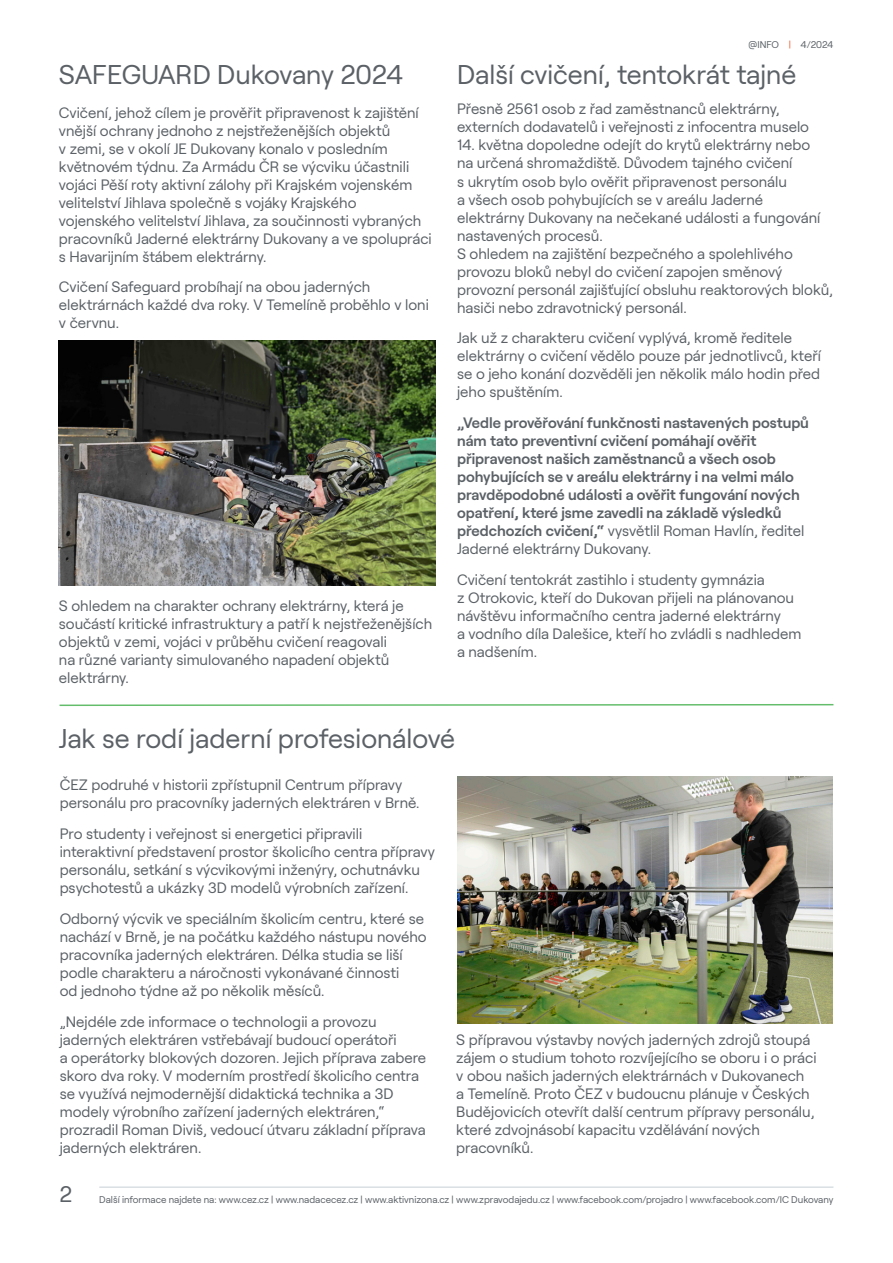
<style>
.page{position:relative;width:893px;height:1263px;background:#fff}
.page>*{position:absolute;margin:0;border:0;box-sizing:border-box;transform-origin:0 0}
.nadpis_clanku{font:27px "Roobert CEZ";color:#5b6166}
.t1{font:22.5px "Roobert CEZ";color:#5b6166}
.nadpis_clanku-2{font:15px/18px "Roobert CEZ";color:#5b6166}
.nadpis_clanku-3{font:600 15px/18px "Roobert CEZ";color:#5b6166}
.t2{font:9.75px "Roobert CEZ";color:#5b6166}
.s1{color:#f15d31}
.s2{font-weight:400}
</style>
<div class="page">
<hr style="left:99px;top:1186px;width:734px;height:2px;background:#dadfe3">
<svg style="left:59px;top:704px;width:775px;height:2px;background:#8bcd90"></svg>
<img style="left:59px;top:340px;width:376px;height:245px">
<img style="left:457px;top:777px;width:376px;height:246px">
<p class="nadpis_clanku" style="left:59px;top:54px;width:346px">SAFEGUARD Dukovany 2024</p>
<p class="nadpis_clanku-2" style="left:59px;top:102px;width:374px">Cvičení, jehož cílem je prověřit připravenost k zajištění vnější ochrany jednoho z nejstřeženějších objektů<br>v zemi, se v okolí JE Dukovany konalo v posledním květnovém týdnu. Za Armádu ČR se výcviku účastnili vojáci Pěší roty aktivní zálohy při Krajském vojenském velitelství Jihlava společně s vojáky Krajského vojenského velitelství Jihlava, za součinnosti vybraných pracovníků Jaderné elektrárny Dukovany a ve spolupráci s Havarijním štábem elektrárny.</p>
<p class="nadpis_clanku-2" style="left:59px;top:277px;width:371px">Cvičení Safeguard probíhají na obou jaderných elektrárnách každé dva roky. V Temelíně proběhlo v loni v červnu.</p>
<p class="nadpis_clanku-2" style="left:59px;top:596px;width:375px">S ohledem na charakter ochrany elektrárny, která je součástí kritické infrastruktury a patří k nejstřeženějších objektů v zemi, vojáci v průběhu cvičení reagovali<br>na různé varianty simulovaného napadení objektů elektrárny.</p>
<p class="t2" style="left:749px;top:38px;width:86px">@INFO <span class="s1">|</span> 4/2024</p>
<p class="nadpis_clanku" style="left:457px;top:54px;width:341px">Další cvičení, tentokrát tajné</p>
<p class="nadpis_clanku-2" style="left:457px;top:99px;width:353px">Přesně 2561 osob z řad zaměstnanců elektrárny, externích dodavatelů i veřejnosti z infocentra muselo</p>
<p class="nadpis_clanku-2" style="left:457px;top:135px;width:377px">14. května dopoledne odejít do krytů elektrárny nebo<br>na určená shromaždiště. Důvodem tajného cvičení<br>s ukrytím osob bylo ověřit připravenost personálu<br>a všech osob pohybujících se v areálu Jaderné elektrárny Dukovany na nečekané události a fungování nastavených procesů.<br>S ohledem na zajištění bezpečného a spolehlivého provozu bloků nebyl do cvičení zapojen směnový provozní personál zajišťující obsluhu reaktorových bloků, hasiči nebo zdravotnický personál.</p>
<p class="nadpis_clanku-2" style="left:457px;top:328px;width:365px">Jak už z charakteru cvičení vyplývá, kromě ředitele elektrárny o cvičení vědělo pouze pár jednotlivců, kteří se o jeho konání dozvěděli jen několik málo hodin před jeho spuštěním.</p>
<p class="nadpis_clanku-3" style="left:457px;top:412px;width:353px">„Vedle prověřování funkčnosti nastavených postupů nám tato preventivní cvičení pomáhají ověřit připravenost našich zaměstnanců a všech osob pohybujících se v areálu elektrárny i na velmi málo pravděpodobné události a ověřit fungování nových opatření, které jsme zavedli na základě výsledků předchozích cvičení,“ <span class="s2">vysvětlil Roman Havlín, ředitel Jaderné elektrárny Dukovany.</span></p>
<p class="nadpis_clanku-2" style="left:457px;top:569px;width:346px">Cvičení tentokrát zastihlo i studenty gymnázia<br>z Otrokovic, kteří do Dukovan přijeli na plánovanou návštěvu informačního centra jaderné elektrárny<br>a vodního díla Dalešice, kteří ho zvládli s nadhledem a nadšením.</p>
<p class="nadpis_clanku" style="left:59px;top:718px;width:398px">Jak se rodí jaderní profesionálové</p>
<p class="nadpis_clanku-2" style="left:60px;top:775px;width:361px">ČEZ podruhé v historii zpřístupnil Centrum přípravy personálu pro pracovníky jaderných elektráren v Brně.</p>
<p class="nadpis_clanku-2" style="left:60px;top:823px;width:377px">Pro studenty i veřejnost si energetici připravili interaktivní představení prostor školicího centra přípravy personálu, setkání s výcvikovými inženýry, ochutnávku psychotestů a ukázky 3D modelů výrobních zařízení.</p>
<p class="nadpis_clanku-2" style="left:60px;top:908px;width:368px">Odborný výcvik ve speciálním školicím centru, které se nachází v Brně, je na počátku každého nástupu nového pracovníka jaderných elektráren. Délka studia se liší podle charakteru a náročnosti vykonávané činnosti<br>od jednoho týdne až po několik měsíců.</p>
<p class="nadpis_clanku-2" style="left:60px;top:1011px;width:368px">„Nejdéle zde informace o technologii a provozu jaderných elektráren vstřebávají budoucí operátoři<br>a operátorky blokových dozoren. Jejich příprava zabere skoro dva roky. V moderním prostředí školicího centra se využívá nejmodernější didaktická technika a 3D modely výrobního zařízení jaderných elektráren,“ prozradil Roman Diviš, vedoucí útvaru základní příprava jaderných elektráren.</p>
<p class="nadpis_clanku-2" style="left:456px;top:1029px;width:362px">S přípravou výstavby nových jaderných zdrojů stoupá zájem o studium tohoto rozvíjejícího se oboru i o práci v obou našich jaderných elektrárnách v Dukovanech<br>a Temelíně. Proto ČEZ v budoucnu plánuje v Českých Budějovicích otevřít další centrum přípravy personálu, které zdvojnásobí kapacitu vzdělávání nových pracovníků.</p>
<h2 class="t1" style="left:60px;top:1177px;width:14px">2</h2>
<p class="t2" style="left:99px;top:1192px;width:736px">Další informace najdete na: www.cez.cz | www.nadacecez.cz | www.aktivnizona.cz | www.zpravodajedu.cz | www.facebook.com/projadro | www.facebook.com/IC Dukovany</p>
</div>
